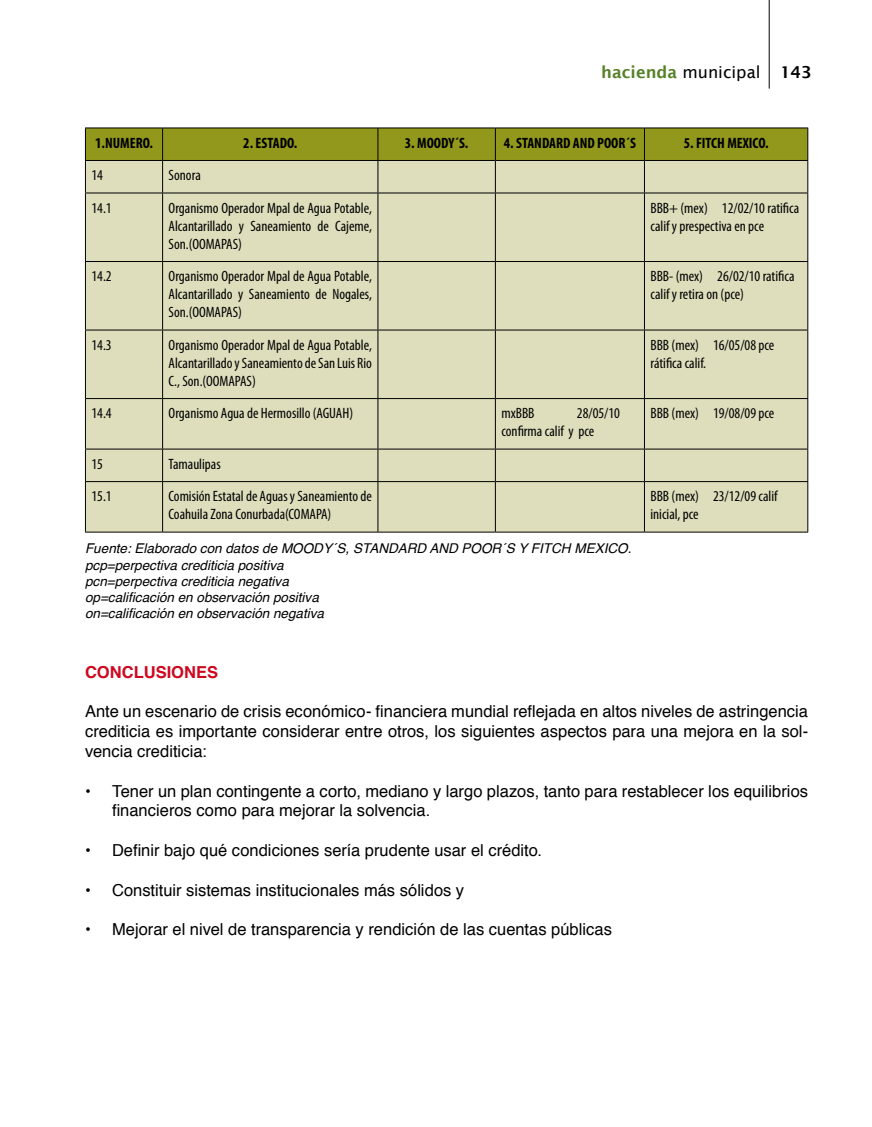
<style>
.page{position:relative;width:872px;height:1127px;background:#fff}
.page>*{position:absolute;margin:0;border:0;box-sizing:border-box;transform-origin:0 0}
.t1{font:16.5px/19.8px "Helvetica";color:#000;text-align:justify}
.t2{font:16.5px "Lucida Sans";color:#000}
.t3{font:700 16.5px "Helvetica";color:#cd071e}
.t4{font:condensed 15px/18px "Myriad Pro";color:#000}
.t5{font:700 condensed 15px "Myriad Pro";color:#000}
.t6{font:italic 13.5px/16.2px "Helvetica";color:#000}
.s1{font-weight:600;color:#558128}
.s2{font-weight:600}
</style>
<div class="page">
<hr style="left:769px;top:0;width:1px;height:89px;background:#000">
<div style="left:86px;top:129px;width:721px;height:31px;background:#91981c"></div>
<div style="left:86px;top:161px;width:721px;height:371px;background:#deddbc"></div>
<hr style="left:85px;top:128px;width:78px;height:1px;background:#000">
<hr style="left:85px;top:128px;width:1px;height:32px;background:#000">
<hr style="left:163px;top:128px;width:215px;height:1px;background:#000">
<hr style="left:162px;top:128px;width:1px;height:32px;background:#000">
<hr style="left:378px;top:128px;width:117px;height:1px;background:#000">
<hr style="left:377px;top:128px;width:1px;height:32px;background:#000">
<hr style="left:495px;top:128px;width:149px;height:1px;background:#000">
<hr style="left:495px;top:128px;width:1px;height:32px;background:#000">
<hr style="left:644px;top:128px;width:164px;height:1px;background:#000">
<hr style="left:644px;top:128px;width:1px;height:32px;background:#000">
<hr style="left:807px;top:128px;width:1px;height:32px;background:#000">
<hr style="left:85px;top:160px;width:78px;height:1px;background:#000">
<hr style="left:163px;top:160px;width:215px;height:1px;background:#000">
<hr style="left:378px;top:160px;width:117px;height:1px;background:#000">
<hr style="left:495px;top:160px;width:149px;height:1px;background:#000">
<hr style="left:644px;top:160px;width:164px;height:1px;background:#000">
<hr style="left:85px;top:161px;width:1px;height:32px;background:#000">
<hr style="left:162px;top:161px;width:1px;height:32px;background:#000">
<hr style="left:377px;top:161px;width:1px;height:32px;background:#000">
<hr style="left:495px;top:161px;width:1px;height:32px;background:#000">
<hr style="left:644px;top:161px;width:1px;height:32px;background:#000">
<hr style="left:807px;top:161px;width:1px;height:32px;background:#000">
<hr style="left:85px;top:193px;width:78px;height:1px;background:#000">
<hr style="left:85px;top:193px;width:1px;height:68px;background:#000">
<hr style="left:163px;top:193px;width:215px;height:1px;background:#000">
<hr style="left:162px;top:193px;width:1px;height:68px;background:#000">
<hr style="left:378px;top:193px;width:117px;height:1px;background:#000">
<hr style="left:377px;top:193px;width:1px;height:68px;background:#000">
<hr style="left:495px;top:193px;width:149px;height:1px;background:#000">
<hr style="left:495px;top:193px;width:1px;height:68px;background:#000">
<hr style="left:644px;top:193px;width:164px;height:1px;background:#000">
<hr style="left:644px;top:193px;width:1px;height:68px;background:#000">
<hr style="left:807px;top:193px;width:1px;height:68px;background:#000">
<hr style="left:85px;top:261px;width:78px;height:1px;background:#000">
<hr style="left:85px;top:262px;width:1px;height:68px;background:#000">
<hr style="left:163px;top:261px;width:215px;height:1px;background:#000">
<hr style="left:162px;top:262px;width:1px;height:68px;background:#000">
<hr style="left:378px;top:261px;width:117px;height:1px;background:#000">
<hr style="left:377px;top:262px;width:1px;height:68px;background:#000">
<hr style="left:495px;top:261px;width:149px;height:1px;background:#000">
<hr style="left:495px;top:262px;width:1px;height:68px;background:#000">
<hr style="left:644px;top:261px;width:164px;height:1px;background:#000">
<hr style="left:644px;top:262px;width:1px;height:68px;background:#000">
<hr style="left:807px;top:262px;width:1px;height:68px;background:#000">
<hr style="left:85px;top:330px;width:78px;height:1px;background:#000">
<hr style="left:85px;top:330px;width:1px;height:68px;background:#000">
<hr style="left:163px;top:330px;width:215px;height:1px;background:#000">
<hr style="left:162px;top:330px;width:1px;height:68px;background:#000">
<hr style="left:378px;top:330px;width:117px;height:1px;background:#000">
<hr style="left:377px;top:330px;width:1px;height:68px;background:#000">
<hr style="left:495px;top:330px;width:149px;height:1px;background:#000">
<hr style="left:495px;top:330px;width:1px;height:68px;background:#000">
<hr style="left:644px;top:330px;width:164px;height:1px;background:#000">
<hr style="left:644px;top:330px;width:1px;height:68px;background:#000">
<hr style="left:807px;top:330px;width:1px;height:68px;background:#000">
<hr style="left:85px;top:398px;width:78px;height:1px;background:#000">
<hr style="left:85px;top:399px;width:1px;height:50px;background:#000">
<hr style="left:163px;top:398px;width:215px;height:1px;background:#000">
<hr style="left:162px;top:399px;width:1px;height:50px;background:#000">
<hr style="left:378px;top:398px;width:117px;height:1px;background:#000">
<hr style="left:377px;top:399px;width:1px;height:50px;background:#000">
<hr style="left:495px;top:398px;width:149px;height:1px;background:#000">
<hr style="left:495px;top:399px;width:1px;height:50px;background:#000">
<hr style="left:644px;top:398px;width:164px;height:1px;background:#000">
<hr style="left:644px;top:399px;width:1px;height:50px;background:#000">
<hr style="left:807px;top:399px;width:1px;height:50px;background:#000">
<hr style="left:85px;top:449px;width:78px;height:1px;background:#000">
<hr style="left:85px;top:449px;width:1px;height:32px;background:#000">
<hr style="left:163px;top:449px;width:215px;height:1px;background:#000">
<hr style="left:162px;top:449px;width:1px;height:32px;background:#000">
<hr style="left:378px;top:449px;width:117px;height:1px;background:#000">
<hr style="left:377px;top:449px;width:1px;height:32px;background:#000">
<hr style="left:495px;top:449px;width:149px;height:1px;background:#000">
<hr style="left:495px;top:449px;width:1px;height:32px;background:#000">
<hr style="left:644px;top:449px;width:164px;height:1px;background:#000">
<hr style="left:644px;top:449px;width:1px;height:32px;background:#000">
<hr style="left:807px;top:449px;width:1px;height:32px;background:#000">
<hr style="left:85px;top:481px;width:78px;height:1px;background:#000">
<hr style="left:85px;top:482px;width:1px;height:50px;background:#000">
<hr style="left:163px;top:481px;width:215px;height:1px;background:#000">
<hr style="left:162px;top:482px;width:1px;height:50px;background:#000">
<hr style="left:378px;top:481px;width:117px;height:1px;background:#000">
<hr style="left:377px;top:482px;width:1px;height:50px;background:#000">
<hr style="left:495px;top:481px;width:149px;height:1px;background:#000">
<hr style="left:495px;top:482px;width:1px;height:50px;background:#000">
<hr style="left:644px;top:481px;width:164px;height:1px;background:#000">
<hr style="left:644px;top:482px;width:1px;height:50px;background:#000">
<hr style="left:807px;top:482px;width:1px;height:50px;background:#000">
<hr style="left:85px;top:532px;width:78px;height:1px;background:#000">
<hr style="left:163px;top:532px;width:215px;height:1px;background:#000">
<hr style="left:378px;top:532px;width:117px;height:1px;background:#000">
<hr style="left:495px;top:532px;width:149px;height:1px;background:#000">
<hr style="left:644px;top:532px;width:164px;height:1px;background:#000">
<p class="t2" style="left:601px;top:63px;width:212px"><span class="s1">hacienda</span> municipal <span class="s2">143</span></p>
<p class="t5" style="left:95px;top:133px;width:59px">1.NUMERO.</p>
<p class="t5" style="left:243px;top:133px;width:55px">2. ESTADO.</p>
<p class="t5" style="left:405px;top:133px;width:65px">3. MOODY´S.</p>
<p class="t5" style="left:504px;top:133px;width:134px">4. STANDARD AND POOR´S</p>
<p class="t5" style="left:683px;top:133px;width:86px">5. FITCH MEXICO.</p>
<p class="t4" style="left:91px;top:166px;width:13px">14</p>
<p class="t4" style="left:169px;top:166px;width:34px">Sonora</p>
<p class="t4" style="left:91px;top:199px;width:22px">14.1</p>
<p class="t4" style="left:169px;top:199px;width:205px;text-align:justify">Organismo Operador Mpal de Agua Potable, Alcantarillado y Saneamiento de Cajeme, Son.(OOMAPAS)</p>
<p class="t4" style="left:650px;top:199px;width:150px">BBB+ (mex) 12/02/10 ratifica calif y prespectiva en pce</p>
<p class="t4" style="left:91px;top:267px;width:22px">14.2</p>
<p class="t4" style="left:169px;top:267px;width:205px;text-align:justify">Organismo Operador Mpal de Agua Potable, Alcantarillado y Saneamiento de Nogales, Son.(OOMAPAS)</p>
<p class="t4" style="left:650px;top:267px;width:146px">BBB- (mex) 26/02/10 ratifica calif y retira on (pce)</p>
<p class="t4" style="left:91px;top:336px;width:22px">14.3</p>
<p class="t4" style="left:169px;top:336px;width:205px;text-align:justify">Organismo Operador Mpal de Agua Potable, Alcantarillado y Saneamiento de San Luis Rio C., Son.(OOMAPAS)</p>
<p class="t4" style="left:650px;top:336px;width:125px">BBB (mex) 16/05/08 pce rátifica calif.</p>
<p class="t4" style="left:91px;top:404px;width:22px">14.4</p>
<p class="t4" style="left:169px;top:404px;width:186px">Organismo Agua de Hermosillo (AGUAH)</p>
<p class="t4" style="left:501px;top:404px;width:35px">mxBBB</p>
<p class="t4" style="left:501px;top:404px;width:120px;text-indent:76px">28/05/10 confirma calif y pce</p>
<p class="t4" style="left:650px;top:404px;width:125px">BBB (mex) 19/08/09 pce</p>
<p class="t4" style="left:91px;top:455px;width:13px">15</p>
<p class="t4" style="left:169px;top:455px;width:54px">Tamaulipas</p>
<p class="t4" style="left:91px;top:487px;width:22px">15.1</p>
<p class="t4" style="left:169px;top:487px;width:205px">Comisión Estatal de Aguas y Saneamiento de<br>Coahuila Zona Conurbada(COMAPA)</p>
<p class="t4" style="left:650px;top:487px;width:129px">BBB (mex) 23/12/09 calif inicial, pce</p>
<p class="t6" style="left:85px;top:541px;width:548px">Fuente: Elaborado con datos de MOODY´S, STANDARD AND POOR´S Y FITCH MEXICO. pcp=perpectiva crediticia positiva<br>pcn=perpectiva crediticia negativa<br>op=calificación en observación positiva<br>on=calificación en observación negativa</p>
<p class="t3" style="left:85px;top:658px;width:24px">CONCLUSIONES</p>
<p class="t1" style="left:85px;top:702px;width:724px">Ante un escenario de crisis económico- financiera mundial reflejada en altos niveles de astringencia crediticia es importante considerar entre otros, los siguientes aspectos para una mejora en la sol&shy;vencia crediticia:</p>
<p class="t1" style="left:112px;top:781px;width:697px;text-indent:-27px">• Tener un plan contingente a corto, mediano y largo plazos, tanto para restablecer los equilibrios financieros como para mejorar la solvencia.</p>
<p class="t1" style="left:85px;top:841px;width:458px">• Definir bajo qué condiciones sería prudente usar el crédito.</p>
<p class="t1" style="left:85px;top:880px;width:381px">• Constituir sistemas institucionales más sólidos y</p>
<p class="t1" style="left:85px;top:920px;width:528px">• Mejorar el nivel de transparencia y rendición de las cuentas públicas</p>
</div>
